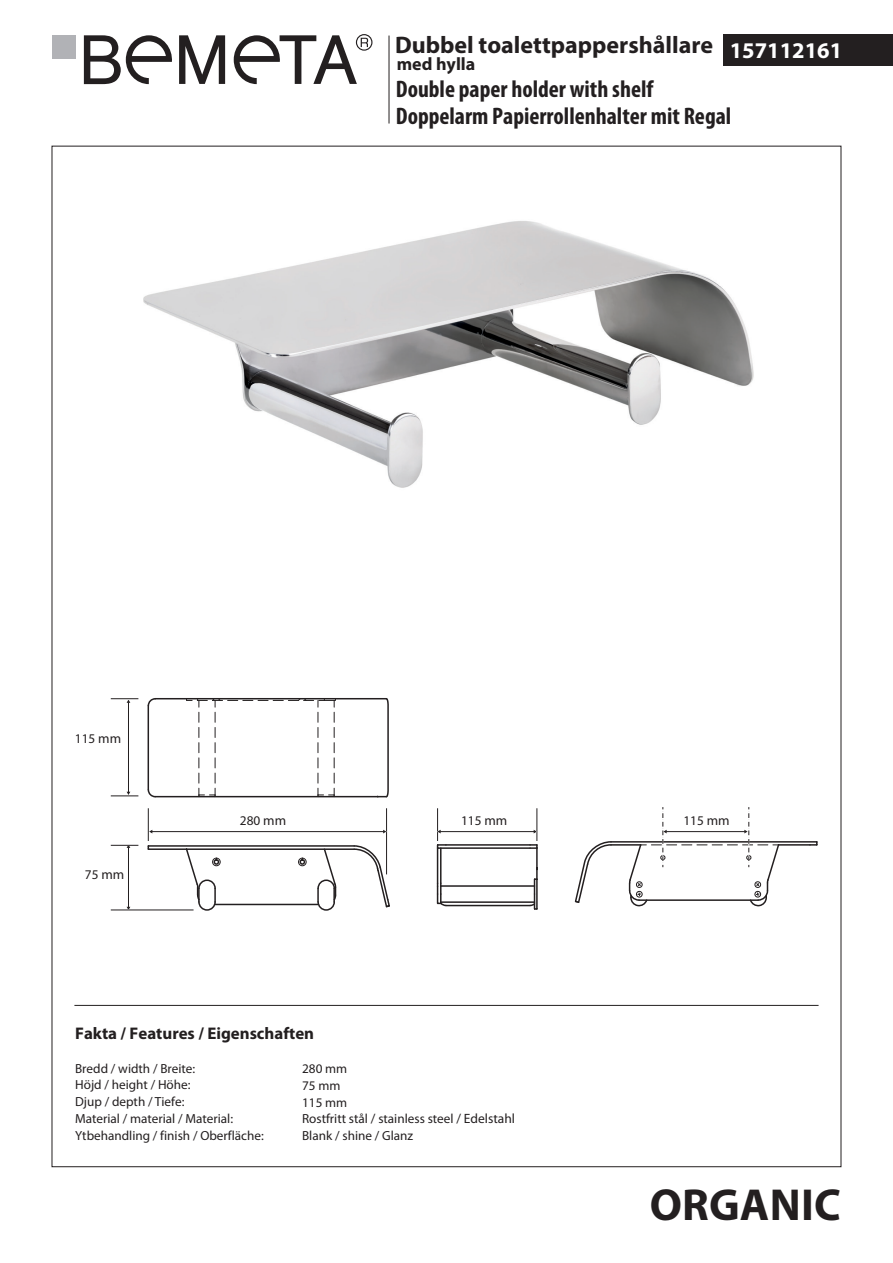
<style>
.page{position:relative;width:893px;height:1263px;background:#fff}
.page>*{position:absolute;margin:0;border:0;box-sizing:border-box;transform-origin:0 0}
.t1{font:700 45px "Myriad Pro";letter-spacing:.005em;color:#231f20}
.t2{font:700 condensed 24px/27px "Myriad Pro";color:#231f20}
.t3{font:700 24px "Myriad Pro";color:#231f20}
.t4{font:700 22.5px "Myriad Pro";color:#fff}
.t5{font:700 18px "Myriad Pro";color:#231f20}
.t6{font:700 16.8px "Myriad Pro";color:#231f20}
.t7{font:13.35px "Myriad Pro";color:#231f20}
.t8{font:13.2px/16.8px "Myriad Pro";color:#231f20}
.s1{font-size:13.65px}
.s2{font-size:13.5px}
</style>
<div class="page">
<img style="left:94px;top:79px;width:704px;height:409px">
<div style="left:724px;top:34px;width:169px;height:32px;background:#231f20"></div>
<svg style="left:179px;top:35px;width:46px;height:49px"></svg>
<svg style="left:84px;top:35px;width:89px;height:49px"></svg>
<div style="left:52px;top:35px;width:23px;height:24px;background:#b1b2b6"></div>
<svg style="left:234px;top:34px;width:138px;height:50px"></svg>
<hr style="left:389px;top:36px;width:1px;height:88px;background:#231f20">
<hr style="left:74px;top:1005px;width:745px;height:1px;background:#231f20">
<hr style="left:148px;top:808px;width:1px;height:33px;background:#231f20">
<hr style="left:437px;top:808px;width:1px;height:33px;background:#231f20">
<hr style="left:537px;top:808px;width:1px;height:33px;background:#231f20">
<hr style="left:386px;top:808px;width:1px;height:66px;background:#231f20">
<hr style="left:152px;top:831px;width:232px;height:1px;background:#231f20">
<hr style="left:440px;top:831px;width:94px;height:1px;background:#231f20">
<svg style="left:437px;top:830px;width:4px;height:3px"></svg>
<hr style="left:666px;top:831px;width:79px;height:1px;background:#231f20">
<hr style="left:111px;top:910px;width:83px;height:1px;background:#231f20">
<hr style="left:128px;top:702px;width:1px;height:90px;background:#231f20">
<svg style="left:111px;top:792px;width:27px;height:5px"></svg>
<svg style="left:111px;top:698px;width:27px;height:5px"></svg>
<hr style="left:128px;top:847px;width:1px;height:60px;background:#231f20">
<svg style="left:111px;top:845px;width:27px;height:3px"></svg>
<hr style="left:438px;top:847px;width:92px;height:2px;background:#231f20">
<hr style="left:446px;top:905px;width:84px;height:1px;background:#231f20">
<hr style="left:446px;top:844px;width:84px;height:2px;background:#231f20">
<svg style="left:436px;top:844px;width:10px;height:5px"></svg>
<hr style="left:440px;top:848px;width:1px;height:35px;background:#231f20">
<hr style="left:437px;top:845px;width:1px;height:38px;background:#231f20">
<svg style="left:436px;top:883px;width:11px;height:24px"></svg>
<svg style="left:529px;top:844px;width:9px;height:66px"></svg>
<hr style="left:441px;top:885px;width:93px;height:2px;background:#231f20">
<hr style="left:441px;top:901px;width:93px;height:2px;background:#231f20">
<hr style="left:148px;top:705px;width:1px;height:85px;background:#231f20">
<svg style="left:147px;top:788px;width:10px;height:10px"></svg>
<hr style="left:155px;top:796px;width:231px;height:1px;background:#231f20">
<hr style="left:155px;top:698px;width:231px;height:1px;background:#231f20">
<svg style="left:147px;top:698px;width:10px;height:9px"></svg>
<svg style="left:385px;top:698px;width:4px;height:100px"></svg>
<svg style="left:318px;top:743px;width:17px;height:53px"></svg>
<svg style="left:198px;top:743px;width:18px;height:53px"></svg>
<svg style="left:186px;top:699px;width:150px;height:38px"></svg>
<hr style="left:148px;top:848px;width:206px;height:2px;background:#231f20">
<hr style="left:148px;top:845px;width:206px;height:2px;background:#231f20">
<svg style="left:353px;top:844px;width:37px;height:64px"></svg>
<div style="left:298px;top:858px;width:8px;height:8px;border:1px solid #231f20;border-radius:50%"></div>
<div style="left:212px;top:858px;width:8px;height:8px;border:1px solid #231f20;border-radius:50%"></div>
<hr style="left:215px;top:904px;width:103px;height:1px;background:#231f20">
<svg style="left:317px;top:848px;width:20px;height:63px"></svg>
<svg style="left:299px;top:859px;width:6px;height:6px"></svg>
<svg style="left:185px;top:848px;width:34px;height:63px"></svg>
<hr style="left:779px;top:844px;width:31px;height:2px;background:#231f20">
<hr style="left:611px;top:844px;width:30px;height:2px;background:#231f20">
<hr style="left:611px;top:841px;width:206px;height:2px;background:#231f20">
<svg style="left:810px;top:841px;width:8px;height:5px"></svg>
<svg style="left:574px;top:841px;width:38px;height:62px"></svg>
<hr style="left:639px;top:899px;width:119px;height:2px;background:#231f20">
<svg style="left:628px;top:807px;width:109px;height:100px"></svg>
<svg style="left:743px;top:807px;width:37px;height:99px"></svg>
<h2 class="t3" style="left:395px;top:29px;width:320px">Dubbel toalettpappershållare</h2>
<h3 class="t5" style="left:397px;top:52px;width:80px">med hylla</h3>
<h2 class="t2" style="left:396px;top:75px;width:337px">Double paper holder with shelf<br>Doppelarm Papierrollenhalter mit Regal</h2>
<h3 class="t4" style="left:730px;top:36px;width:114px">157112161</h3>
<p class="t7" style="left:75px;top:730px;width:48px">115 <span class="s1">mm</span></p>
<p class="t7" style="left:85px;top:866px;width:41px">75 <span class="s1">mm</span></p>
<p class="t7" style="left:240px;top:812px;width:48px">280 <span class="s1">mm</span></p>
<p class="t7" style="left:461px;top:812px;width:48px">115 <span class="s1">mm</span></p>
<p class="t7" style="left:683px;top:812px;width:48px">115 <span class="s1">mm</span></p>
<p class="t6" style="left:75px;top:1023px;width:240px">Fakta / Features / Eigenschaften</p>
<p class="t8" style="left:75px;top:1059px;width:190px">Bredd / width / Breite:<br>Höjd / height / Höhe:<br>Djup / depth / Tiefe:<br>Material / material / Material:<br>Ytbehandling / finish / Oberfläche:</p>
<p class="t8" style="left:302px;top:1060px;width:214px">280 mm<br>75 mm<br>115 mm<br>Rostfritt stål <span class="s2">/</span> stainless steel <span class="s2">/ Edelstahl<br></span>Blank / shine / Glanz</p>
<h1 class="t1" style="left:650px;top:1175px;width:193px">ORGANIC</h1>
</div>
